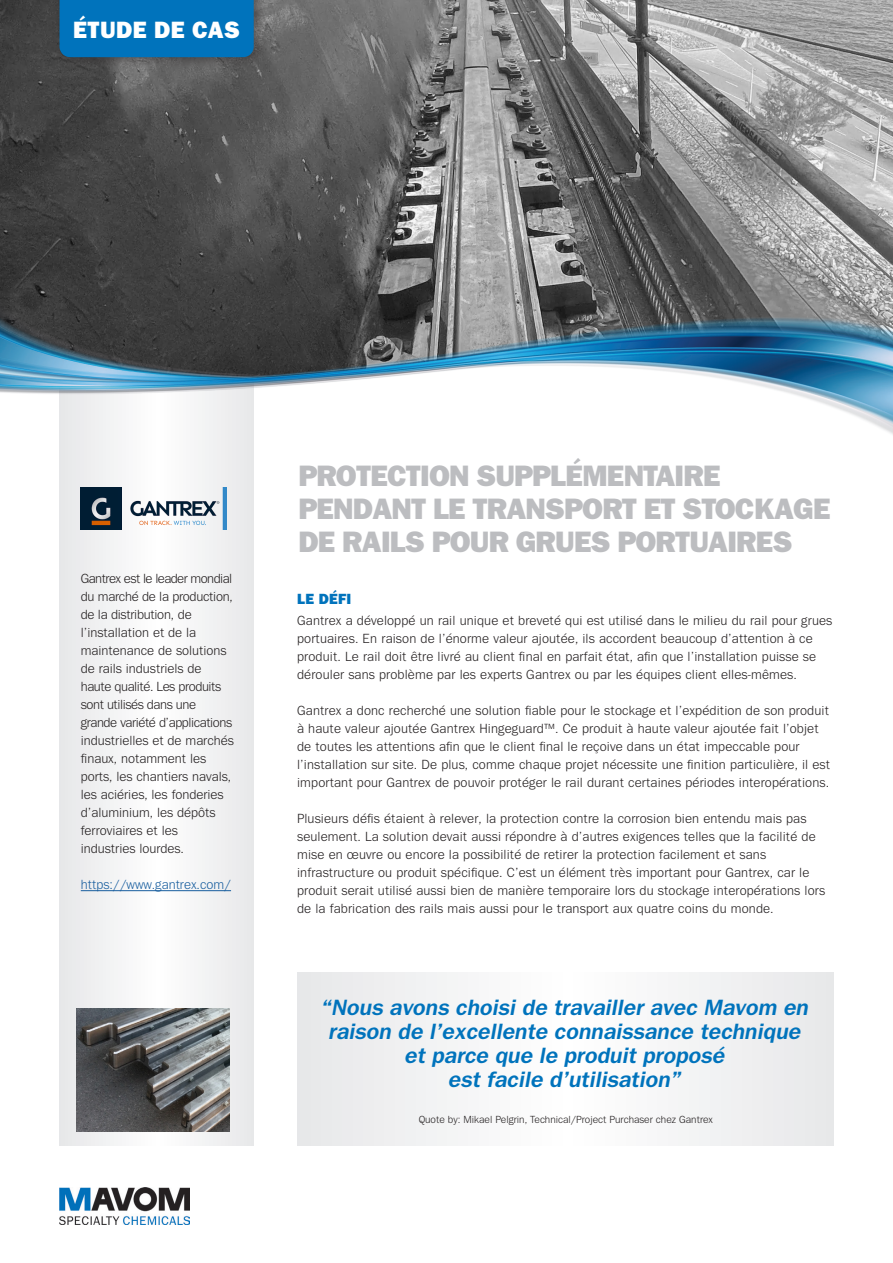
<style>
.page{position:relative;width:893px;height:1263px;background:#fff}
.page>*{position:absolute;margin:0;border:0;box-sizing:border-box;transform-origin:0 0}
.MAVOM_Heading_20_22{font:800 30px/33px "Tee Franklin";letter-spacing:-.025em;color:#bcbdc0}
.t1{font:800 24px "Tee Franklin";letter-spacing:.015em;color:#fff}
.MAVOM_Quote___15_16{font:italic 700 22.5px/24px "Tee Franklin";color:#0073bc;text-align:center}
.MAVOM_kop_10_12{font:800 15px "Tee Franklin";letter-spacing:.015em;color:#0073bc}
.MAVOM_sub-kop_9_12{font:13.5px/18px "Tee Franklin";letter-spacing:.01em;color:#231f20}
.MAVOM_sub-kop_9_12-2{font:13.5px "Tee Franklin";color:#175d9e}
.MAVOM_Quote_by__7_10{font:10.5px "Tee Franklin";color:#231f20}
</style>
<div class="page">
<img style="left:0;top:0;width:893px;height:292px">
<div style="left:60px;top:383px;width:194px;height:762px;background:linear-gradient(to right,#f0f1f2,#f4f4f5)"></div>
<div style="left:52px;top:0;width:216px;height:71px;background:#231f20;opacity:.5"></div>
<div style="left:60px;top:0;width:194px;height:57px;background:#0073bc"></div>
<div style="left:298px;top:972px;width:535px;height:173px;background:#f2f3f4"></div>
<img style="left:60px;top:1188px;width:130px;height:37px">
<img style="left:0;top:292px;width:893px;height:158px">
<img style="left:81px;top:487px;width:146px;height:42px">
<img style="left:77px;top:1008px;width:153px;height:124px">
<hr style="left:81px;top:890px;width:150px;height:1px;background:#175d9e">
<p class="t1" style="left:73px;top:15px;width:168px">ÉTUDE DE CAS</p>
<p class="MAVOM_sub-kop_9_12" style="left:81px;top:570px;width:153px;text-align:justify">Gantrex est le leader mondial du marché de la production, de la distribution, de</p>
<p class="MAVOM_sub-kop_9_12" style="left:81px;top:624px;width:117px">l’installation et de la</p>
<p class="MAVOM_sub-kop_9_12" style="left:81px;top:642px;width:155px">maintenance de solutions de rails industriels de haute qualité. Les produits sont utilisés dans une grande variété d’applications industrielles et de marchés finaux, notamment les ports, les chantiers navals, les aciéries, les fonderies d’aluminium, les dépôts ferroviaires et les</p>
<p class="MAVOM_sub-kop_9_12" style="left:81px;top:840px;width:105px">industries lourdes.</p>
<p class="MAVOM_sub-kop_9_12-2" style="left:81px;top:877px;width:152px">https://www.gantrex.com/</p>
<p class="MAVOM_Heading_20_22" style="left:298px;top:459px;width:424px">PROTECTION SUPPLÉMENTAIRE</p>
<p class="MAVOM_Heading_20_22" style="left:298px;top:492px;width:534px">PENDANT LE TRANSPORT ET STOCKAGE<br>DE RAILS POUR GRUES PORTUAIRES</p>
<p class="MAVOM_kop_10_12" style="left:297px;top:589px;width:56px">LE DÉFI</p>
<p class="MAVOM_sub-kop_9_12" style="left:297px;top:611px;width:537px">Gantrex a développé un rail unique et breveté qui est utilisé dans le milieu du rail pour grues portuaires. En raison de l’énorme valeur ajoutée, ils accordent beaucoup d’attention à ce produit. Le rail doit être livré au client final en parfait état, afin que l’installation puisse se dérouler sans problème par les experts Gantrex ou par les équipes client elles-mêmes.</p>
<p class="MAVOM_sub-kop_9_12" style="left:297px;top:701px;width:534px">Gantrex a donc recherché une solution fiable pour le stockage et l’expédition de son produit à haute valeur ajoutée Gantrex Hingeguard™. Ce produit à haute valeur ajoutée fait l’objet de toutes les attentions afin que le client final le reçoive dans un état impeccable pour l’installation sur site. De plus, comme chaque projet nécessite une finition particulière, il est important pour Gantrex de pouvoir protéger le rail durant certaines périodes interopérations.</p>
<p class="MAVOM_sub-kop_9_12" style="left:297px;top:809px;width:520px">Plusieurs défis étaient à relever, la protection contre la corrosion bien entendu mais pas seulement. La solution devait aussi répondre à d’autres exigences telles que la facilité de mise en œuvre ou encore la possibilité de retirer la protection facilement et sans</p>
<p class="MAVOM_sub-kop_9_12" style="left:297px;top:863px;width:529px">infrastructure ou produit spécifique. C’est un élément très important pour Gantrex, car le produit serait utilisé aussi bien de manière temporaire lors du stockage interopérations lors de la fabrication des rails mais aussi pour le transport aux quatre coins du monde.</p>
<p class="MAVOM_Quote___15_16" style="left:321px;top:995px;width:489px">“Nous avons choisi de travailler avec Mavom en raison de l’excellente connaissance technique</p>
<p class="MAVOM_Quote___15_16" style="left:405px;top:1043px;width:322px">et parce que le produit proposé</p>
<p class="MAVOM_Quote___15_16" style="left:449px;top:1067px;width:234px">est facile d’utilisation”</p>
<p class="MAVOM_Quote_by__7_10" style="left:419px;top:1113px;width:296px">Quote by: Mikael Pelgrin, Technical/Project Purchaser chez Gantrex</p>
</div>
